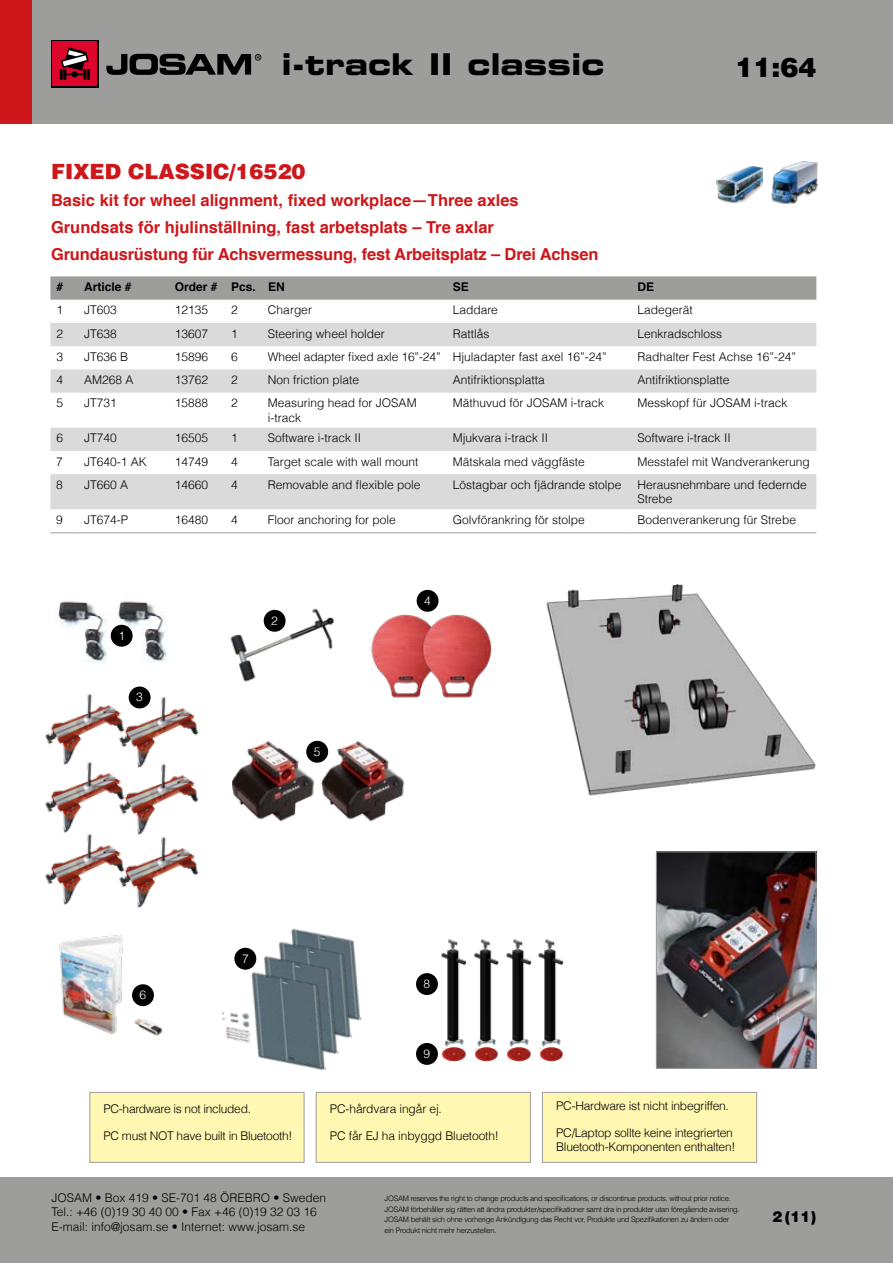
<style>
.page{position:relative;width:893px;height:1263px;background:#fff}
.page>*{position:absolute;margin:0;border:0;box-sizing:border-box;transform-origin:0 0}
.t1{font:30px "Eurostile Bold Extended Two";color:#000}
.t2{font:900 27px "Helvetica";color:#000}
.t3{font:900 21px "Helvetica";color:#cd171a}
.t4{font:700 16.5px/27px "Helvetica";color:#cd171a}
.t5{font:900 15px "Helvetica";color:#000}
.t6{font:300 12px/14.4px "Helvetica";color:#000}
.t7{font:300 12px/13.5px "Helvetica";letter-spacing:-.02em;color:#000}
.t8{font:300 12px "Helvetica";letter-spacing:-.025em;color:#000}
.t9{font:700 12px "Helvetica";color:#000}
.t10{font:300 12px "Helvetica";color:#fff}
.t11{font:300 7.5px/10.5px "Helvetica";letter-spacing:-.03em;color:#000}
</style>
<div class="page">
<div style="left:0;top:1178px;width:893px;height:85px;background:#9d9d9c"></div>
<div style="left:0;top:0;width:893px;height:123px;background:#9d9d9c"></div>
<div style="left:0;top:0;width:32px;height:123px;background:#cd171a"></div>
<div style="left:51px;top:40px;width:48px;height:48px;background:linear-gradient(to right,#000,#000)"></div>
<div style="left:53px;top:42px;width:44px;height:44px;background:#dd052b"></div>
<svg style="left:60px;top:48px;width:30px;height:32px"></svg>
<svg style="left:106px;top:54px;width:155px;height:21px"></svg>
<img style="left:716px;top:167px;width:46px;height:37px">
<img style="left:771px;top:162px;width:48px;height:41px">
<div style="left:316px;top:1092px;width:215px;height:71px;background:#fff7b2;border:1px solid #9d9d9c"></div>
<div style="left:542px;top:1092px;width:215px;height:71px;background:#fff7b2;border:1px solid #9d9d9c"></div>
<div style="left:89px;top:1092px;width:215px;height:71px;background:#fff7b2;border:1px solid #9d9d9c"></div>
<img style="left:56px;top:601px;width:51px;height:62px">
<img style="left:110px;top:601px;width:58px;height:62px">
<div style="left:111px;top:625px;width:22px;height:22px;background:#000;border-radius:50%"></div>
<img style="left:45px;top:693px;width:74px;height:50px">
<img style="left:45px;top:743px;width:74px;height:72px">
<img style="left:45px;top:815px;width:74px;height:90px">
<img style="left:119px;top:689px;width:80px;height:57px">
<img style="left:119px;top:746px;width:80px;height:72px">
<img style="left:119px;top:818px;width:80px;height:90px">
<div style="left:129px;top:686px;width:22px;height:22px;background:#000;border-radius:50%"></div>
<img style="left:232px;top:740px;width:173px;height:82px">
<div style="left:306px;top:741px;width:22px;height:22px;background:#000;border-radius:50%"></div>
<img style="left:230px;top:608px;width:104px;height:74px">
<div style="left:264px;top:610px;width:22px;height:22px;background:#000;border-radius:50%"></div>
<img style="left:59px;top:935px;width:104px;height:101px">
<div style="left:132px;top:984px;width:22px;height:22px;background:#000;border-radius:50%"></div>
<img style="left:546px;top:584px;width:270px;height:212px">
<img style="left:658px;top:853px;width:156px;height:214px">
<div style="left:656px;top:851px;width:160px;height:218px;border:1px solid #9d9d9c"></div>
<img style="left:291px;top:928px;width:71px;height:93px">
<img style="left:278px;top:937px;width:76px;height:101px">
<img style="left:222px;top:951px;width:127px;height:120px">
<div style="left:234px;top:948px;width:22px;height:22px;background:#000;border-radius:50%"></div>
<svg style="left:222px;top:968px;width:29px;height:44px"></svg>
<svg style="left:50px;top:276px;width:766px;height:24px;background:#a0a09f"></svg>
<svg style="left:50px;top:323px;width:766px;height:186px;fill:#dadada"></svg>
<svg style="left:50px;top:532px;width:28px;height:1px"></svg>
<hr style="left:78px;top:532px;width:91px;height:1px;background:#9d9d9c">
<hr style="left:169px;top:532px;width:56px;height:1px;background:#9d9d9c">
<hr style="left:225px;top:532px;width:37px;height:1px;background:#9d9d9c">
<hr style="left:262px;top:532px;width:185px;height:1px;background:#9d9d9c">
<hr style="left:447px;top:532px;width:185px;height:1px;background:#9d9d9c">
<hr style="left:632px;top:532px;width:184px;height:1px;background:#9d9d9c">
<img style="left:539px;top:1053px;width:25px;height:9px">
<img style="left:539px;top:939px;width:25px;height:114px">
<img style="left:507px;top:1053px;width:24px;height:9px">
<img style="left:506px;top:939px;width:33px;height:114px">
<img style="left:474px;top:1053px;width:25px;height:9px">
<img style="left:474px;top:939px;width:25px;height:114px">
<img style="left:441px;top:1053px;width:25px;height:9px">
<img style="left:441px;top:939px;width:26px;height:114px">
<div style="left:416px;top:973px;width:22px;height:22px;background:#000;border-radius:50%"></div>
<div style="left:416px;top:1043px;width:22px;height:22px;background:#000;border-radius:50%"></div>
<div style="left:417px;top:590px;width:21px;height:22px;background:#000;border-radius:50%"></div>
<img style="left:371px;top:614px;width:43px;height:84px">
<img style="left:414px;top:614px;width:78px;height:84px">
<h1 class="t1" style="left:281px;top:43px;width:325px">i-track II classic</h1>
<h2 class="t2" style="left:735px;top:50px;width:83px">11:64</h2>
<h3 class="t3" style="left:51px;top:157px;width:256px">FIXED CLASSIC/16520</h3>
<h3 class="t4" style="left:51px;top:187px;width:549px">Basic kit for wheel alignment, fixed workplace—Three axles<br>Grundsats för hjulinställning, fast arbetsplats – Tre axlar<br>Grundausrüstung für Achsvermessung, fest Arbeitsplatz – Drei Achsen</h3>
<p class="t9" style="left:56px;top:277px;width:8px">#</p>
<p class="t9" style="left:84px;top:277px;width:49px">Article #</p>
<p class="t9" style="left:175px;top:277px;width:111px">Order # Pcs. EN</p>
<p class="t9" style="left:453px;top:277px;width:18px">SE</p>
<p class="t9" style="left:638px;top:277px;width:18px">DE</p>
<p class="t6" style="left:56px;top:303px;width:8px">1</p>
<p class="t6" style="left:84px;top:303px;width:34px">JT603</p>
<p class="t6" style="left:175px;top:303px;width:35px">12135</p>
<p class="t6" style="left:231px;top:303px;width:8px">2</p>
<p class="t6" style="left:268px;top:303px;width:46px">Charger</p>
<p class="t6" style="left:453px;top:303px;width:47px">Laddare</p>
<p class="t6" style="left:638px;top:303px;width:57px">Ladegerät</p>
<p class="t6" style="left:56px;top:326px;width:8px">2</p>
<p class="t6" style="left:84px;top:326px;width:34px">JT638</p>
<p class="t6" style="left:175px;top:326px;width:35px">13607</p>
<p class="t6" style="left:231px;top:326px;width:8px">1</p>
<p class="t6" style="left:268px;top:326px;width:118px">Steering wheel holder</p>
<p class="t6" style="left:453px;top:326px;width:38px">Rattlås</p>
<p class="t6" style="left:638px;top:326px;width:86px">Lenkradschloss</p>
<p class="t6" style="left:56px;top:349px;width:8px">3</p>
<p class="t6" style="left:84px;top:349px;width:46px">JT636 B</p>
<p class="t6" style="left:175px;top:349px;width:35px">15896</p>
<p class="t6" style="left:231px;top:349px;width:8px">6</p>
<p class="t6" style="left:268px;top:349px;width:340px">Wheel adapter fixed axle 16”-24” Hjuladapter fast axel 16”-24”</p>
<p class="t6" style="left:637px;top:349px;width:160px">Radhalter Fest Achse 16”-24”</p>
<p class="t6" style="left:56px;top:372px;width:8px">4</p>
<p class="t6" style="left:84px;top:372px;width:51px">AM268 A</p>
<p class="t6" style="left:175px;top:372px;width:35px">13762</p>
<p class="t6" style="left:231px;top:372px;width:8px">2</p>
<p class="t6" style="left:268px;top:372px;width:93px">Non friction plate</p>
<p class="t6" style="left:453px;top:372px;width:94px">Antifriktionsplatta</p>
<p class="t6" style="left:637px;top:372px;width:94px">Antifriktionsplatte</p>
<p class="t6" style="left:56px;top:396px;width:8px">5</p>
<p class="t6" style="left:84px;top:396px;width:34px">JT731</p>
<p class="t6" style="left:175px;top:396px;width:35px">15888</p>
<p class="t6" style="left:231px;top:396px;width:8px">2</p>
<p class="t6" style="left:268px;top:396px;width:150px">Measuring head for JOSAM i-track</p>
<p class="t6" style="left:453px;top:396px;width:153px">Mäthuvud för JOSAM i-track</p>
<p class="t6" style="left:637px;top:396px;width:152px">Messkopf für JOSAM i-track</p>
<p class="t6" style="left:56px;top:431px;width:8px">6</p>
<p class="t6" style="left:84px;top:431px;width:34px">JT740</p>
<p class="t6" style="left:175px;top:431px;width:35px">16505</p>
<p class="t6" style="left:231px;top:431px;width:8px">1</p>
<p class="t6" style="left:268px;top:431px;width:95px">Software i-track II</p>
<p class="t6" style="left:453px;top:431px;width:97px">Mjukvara i-track II</p>
<p class="t6" style="left:637px;top:431px;width:95px">Software i-track II</p>
<p class="t6" style="left:56px;top:454px;width:8px">7</p>
<p class="t6" style="left:84px;top:454px;width:64px">JT640-1 AK</p>
<p class="t6" style="left:175px;top:454px;width:35px">14749</p>
<p class="t6" style="left:231px;top:454px;width:8px">4</p>
<p class="t6" style="left:268px;top:454px;width:152px">Target scale with wall mount</p>
<p class="t6" style="left:453px;top:454px;width:134px">Mätskala med väggfäste</p>
<p class="t6" style="left:637px;top:454px;width:174px">Messtafel mit Wandverankerung</p>
<p class="t6" style="left:56px;top:477px;width:8px">8</p>
<p class="t6" style="left:84px;top:477px;width:46px">JT660 A</p>
<p class="t6" style="left:175px;top:477px;width:35px">14660</p>
<p class="t6" style="left:231px;top:477px;width:8px">4</p>
<p class="t6" style="left:268px;top:477px;width:154px">Removable and flexible pole</p>
<p class="t6" style="left:453px;top:477px;width:170px">Löstagbar och fjädrande stolpe</p>
<p class="t6" style="left:637px;top:477px;width:171px">Herausnehmbare und federnde<br>Strebe</p>
<p class="t6" style="left:56px;top:512px;width:8px">9</p>
<p class="t6" style="left:84px;top:512px;width:46px">JT674-P</p>
<p class="t6" style="left:175px;top:512px;width:35px">16480</p>
<p class="t6" style="left:231px;top:512px;width:8px">4</p>
<p class="t6" style="left:268px;top:512px;width:130px">Floor anchoring for pole</p>
<p class="t6" style="left:453px;top:512px;width:134px">Golvförankring för stolpe</p>
<p class="t6" style="left:637px;top:512px;width:160px">Bodenverankerung für Strebe</p>
<p class="t10" style="left:118px;top:628px;width:8px">1</p>
<p class="t10" style="left:136px;top:690px;width:8px">3</p>
<p class="t10" style="left:271px;top:613px;width:8px">2</p>
<p class="t10" style="left:314px;top:744px;width:8px">5</p>
<p class="t10" style="left:424px;top:593px;width:8px">4</p>
<p class="t10" style="left:140px;top:987px;width:8px">6</p>
<p class="t10" style="left:242px;top:951px;width:8px">7</p>
<p class="t8" style="left:104px;top:1101px;width:149px">PC-hardware is not included.</p>
<p class="t8" style="left:104px;top:1128px;width:190px">PC must NOT have built in Bluetooth!</p>
<p class="t10" style="left:424px;top:976px;width:8px">8</p>
<p class="t10" style="left:424px;top:1046px;width:8px">9</p>
<p class="t6" style="left:330px;top:1101px;width:114px">PC-hårdvara ingår ej.</p>
<p class="t6" style="left:330px;top:1128px;width:171px">PC får EJ ha inbyggd Bluetooth!</p>
<p class="t7" style="left:556px;top:1099px;width:174px">PC-Hardware ist nicht inbegriffen.</p>
<p class="t7" style="left:556px;top:1126px;width:181px">PC/Laptop sollte keine integrierten<br>Bluetooth-Komponenten enthalten!</p>
<p class="t6" style="left:51px;top:1190px;width:276px">JOSAM • Box 419 • SE-701 48 ÖREBRO • Sweden<br>Tel.: +46 (0)19 30 40 00 • Fax +46 (0)19 32 03 16<br>E-mail: info@josam.se • Internet: www.josam.se</p>
<p class="t11" style="left:385px;top:1193px;width:357px">JOSAM reserves the right to change products and specifications, or discontinue products, without prior notice.<br>JOSAM förbehåller sig rätten att ändra produkter/specifikationer samt dra in produkter utan föregående avisering.<br>JOSAM behält sich ohne vorherige Ankündigung das Recht vor, Produkte und Spezifikationen zu ändern oder ein Produkt nicht mehr herzustellen.</p>
<p class="t5" style="left:772px;top:1207px;width:46px">2 (11)</p>
</div>
